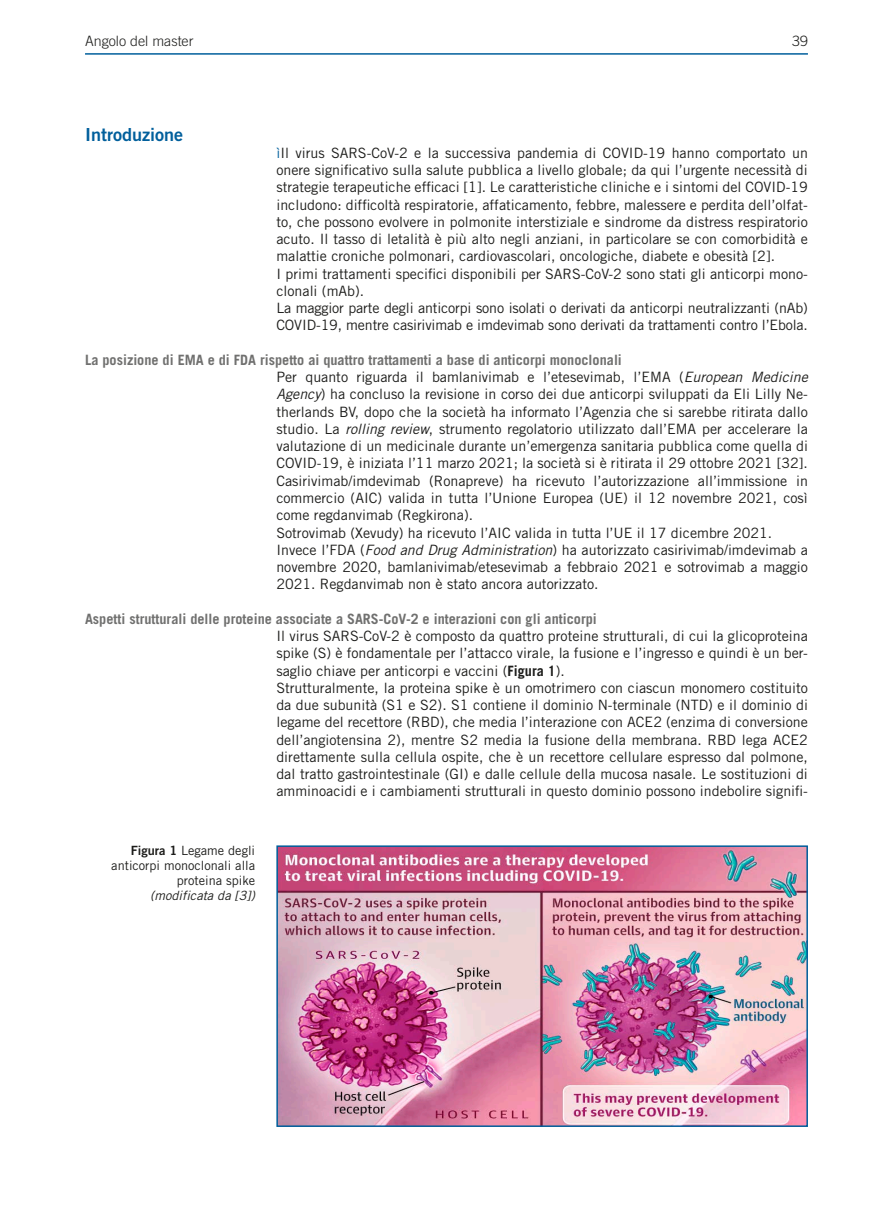
<style>
.page{position:relative;width:893px;height:1212px;background:#fff}
.page>*{position:absolute;margin:0;border:0;box-sizing:border-box;transform-origin:0 0}
.t1{font:18px "Trade Gothic LT Std Bd 2";color:#005f9c}
.t2{font:14.25px/17.2px "Trade Gothic LT Std";color:#1d1d1b}
.t3{font:700 14.25px "Trade Gothic LT Std";color:#70706f}
.t4{font:300 14.25px "Trade Gothic LT Std";color:#1d1d1b}
.t5{font:12.75px/15px "Trade Gothic LT Std";color:#1d1d1b;text-align:right}
.t6{font:italic 12.75px "Trade Gothic LT Std";color:#1d1d1b}
.s1{color:#005f9c}
.s2{font-weight:700;color:#70706f}
.s3{font-style:italic}
.s4{font-weight:700}
.s5{font-family:"Trade Gothic LT Std Bd 2"}
</style>
<div class="page">
<hr style="left:85px;top:53px;width:723px;height:2px;background:#005f9c">
<img style="left:279px;top:848px;width:526px;height:276px">
<div style="left:276px;top:845px;width:532px;height:282px;border:2px solid #005f9c"></div>
<p class="t4" style="left:85px;top:33px;width:110px">Angolo del master</p>
<p class="t4" style="left:792px;top:33px;width:17px">39</p>
<p class="t1" style="left:85px;top:123px;width:100px">Introduzione</p>
<p class="t2" style="left:276px;top:144px;width:533px"><span class="s1">ì</span>Il virus SARS-CoV-2 e la successiva pandemia di COVID-19 hanno comportato un onere significativo sulla salute pubblica a livello globale; da qui l’urgente necessità di strategie terapeutiche efficaci [1]. Le caratteristiche cliniche e i sintomi del COVID-19 includono: difficoltà respiratorie, affaticamento, febbre, malessere e perdita dell’olfat&shy;to, che possono evolvere in polmonite interstiziale e sindrome da distress respiratorio acuto. Il tasso di letalità è più alto negli anziani, in particolare se con comorbidità e malattie croniche polmonari, cardiovascolari, oncologiche, diabete e obesità [2].<br>I primi trattamenti specifici disponibili per SARS-CoV-2 sono stati gli anticorpi mono&shy;clonali (mAb).<br>La maggior parte degli anticorpi sono isolati o derivati da anticorpi neutralizzanti (nAb)<br>COVID-19, mentre casirivimab e imdevimab sono derivati da trattamenti contro l’Ebola.</p>
<p class="t2" style="left:276px;top:351px;width:533px;text-indent:-191px"><span class="s2">La posizione di EMA e di FDA rispetto ai quattro trattamenti a base di anticorpi monoclonali<br></span>Per quanto riguarda il bamlanivimab e l’etesevimab, l’EMA (<span class="s3">European Medicine Agency</span>) ha concluso la revisione in corso dei due anticorpi sviluppati da Eli Lilly Ne&shy;therlands BV, dopo che la società ha informato l’Agenzia che si sarebbe ritirata dallo studio. La <span class="s3">rolling review</span>, strumento regolatorio utilizzato dall’EMA per accelerare la valutazione di un medicinale durante un’emergenza sanitaria pubblica come quella di COVID-19, è iniziata l’11 marzo 2021; la società si è ritirata il 29 ottobre 2021 [32].<br>Casirivimab/imdevimab (Ronapreve) ha ricevuto l’autorizzazione all’immissione in commercio (AIC) valida in tutta l’Unione Europea (UE) il 12 novembre 2021, così come regdanvimab (Regkirona).<br>Sotrovimab (Xevudy) ha ricevuto l’AIC valida in tutta l’UE il 17 dicembre 2021.<br>Invece l’FDA (<span class="s3">Food and Drug Administration</span>) ha autorizzato casirivimab/imdevimab a novembre 2020, bamlanivimab/etesevimab a febbraio 2021 e sotrovimab a maggio 2021. Regdanvimab non è stato ancora autorizzato.</p>
<p class="t3" style="left:85px;top:610px;width:513px">Aspetti strutturali delle proteine associate a SARS-CoV-2 e interazioni con gli anticorpi</p>
<p class="t2" style="left:276px;top:627px;width:533px">Il virus SARS-CoV-2 è composto da quattro proteine strutturali, di cui la glicoproteina spike (S) è fondamentale per l’attacco virale, la fusione e l’ingresso e quindi è un ber&shy;saglio chiave per anticorpi e vaccini (<span class="s4">Figura 1</span>).<br>Strutturalmente, la proteina spike è un omotrimero con ciascun monomero costituito da due subunità (S1 e S2). S1 contiene il dominio N-terminale (NTD) e il dominio di legame del recettore (RBD), che media l’interazione con ACE2 (enzima di conversione dell’angiotensina 2), mentre S2 media la fusione della membrana. RBD lega ACE2 direttamente sulla cellula ospite, che è un recettore cellulare espresso dal polmone, dal tratto gastrointestinale (GI) e dalle cellule della mucosa nasale. Le sostituzioni di amminoacidi e i cambiamenti strutturali in questo dominio possono indebolire signifi-</p>
<p class="t5" style="left:111px;top:842px;width:145px"><span class="s5">Figura 1</span> Legame degli anticorpi monoclonali alla proteina spike</p>
<p class="t6" style="left:150px;top:887px;width:106px">(modificata da [3])</p>
</div>
